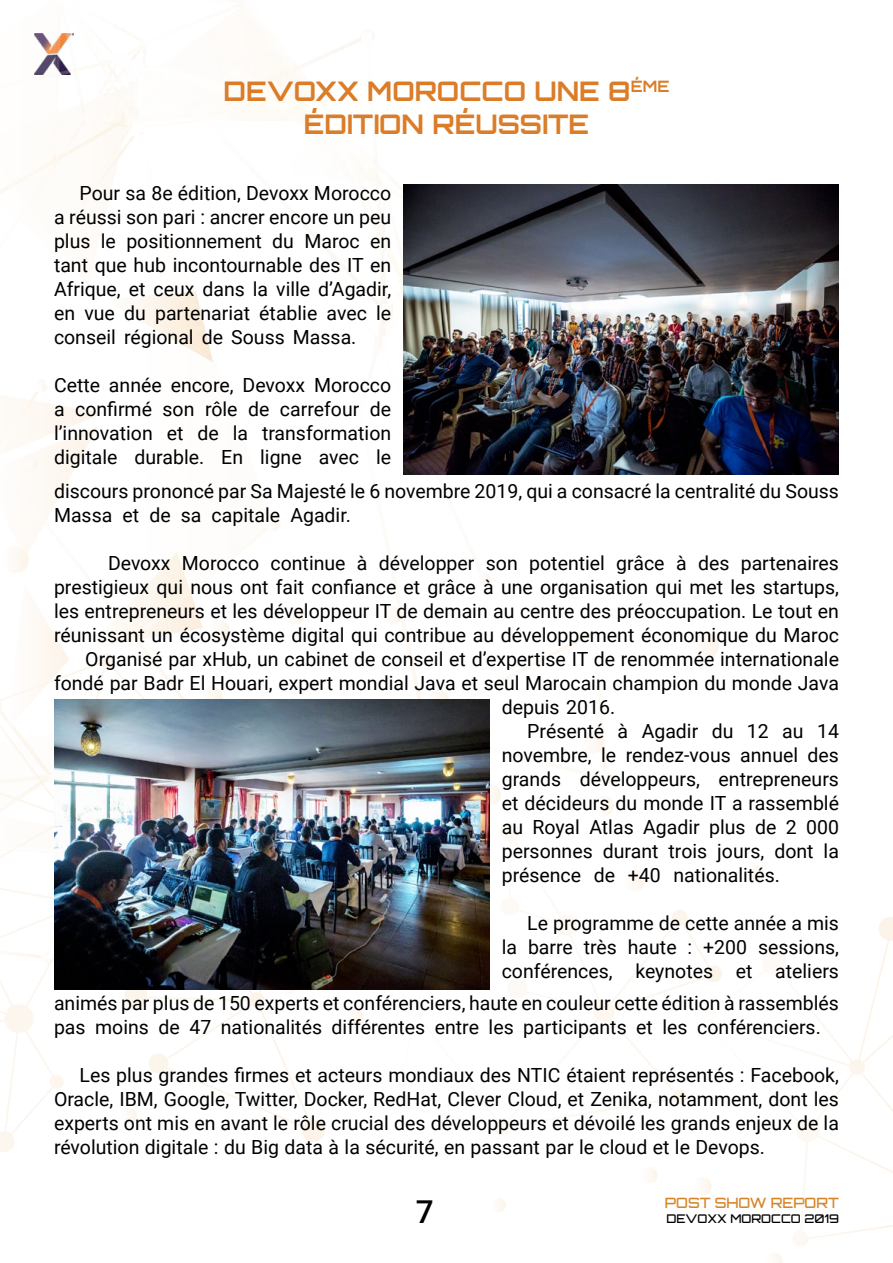
<style>
.page{position:relative;width:893px;height:1263px;background:#fff}
.page>*{position:absolute;margin:0;border:0;box-sizing:border-box;transform-origin:0 0}
.t1{font:500 31.5px "Roboto";color:#000101}
.t2{font:700 27px/32.4px "Orbitron";color:#db7c28;text-align:center}
.t3{font:19.5px/24px "Roboto";color:#000;text-align:justify}
.t4{font:500 14.25px "Orbitron";color:#d68528}
.t5{font:500 12px "Orbitron";color:#000}
</style>
<div class="page">
<svg style="left:705px;top:917px;width:188px;height:329px"></svg>
<svg style="left:268px;top:1025px;width:57px;height:117px"></svg>
<svg style="left:0;top:1009px;width:268px;height:143px"></svg>
<div style="left:491px;top:1198px;width:15px;height:14px;background:#fdf9f5;border-radius:7px"></div>
<div style="left:594px;top:796px;width:20px;height:19px;background:#fdf6ee;border-radius:10px"></div>
<div style="left:641px;top:1167px;width:16px;height:16px;background:#fdf9f5;border-radius:8px"></div>
<svg style="left:355px;top:870px;width:367px;height:265px"></svg>
<div style="left:693px;top:1177px;width:18px;height:18px;background:#fdf9f4;border-radius:9px"></div>
<div style="left:693px;top:633px;width:26px;height:25px;background:#fdf9f4;border-radius:13px"></div>
<div style="left:747px;top:864px;width:17px;height:17px;background:#fdf9f4;border-radius:8px"></div>
<svg style="left:774px;top:1253px;width:9px;height:10px"></svg>
<svg style="left:0;top:33px;width:44px;height:161px"></svg>
<svg style="left:0;top:391px;width:613px;height:618px"></svg>
<img style="left:117px;top:615px;width:22px;height:25px">
<img style="left:144px;top:552px;width:46px;height:40px">
<img style="left:144px;top:592px;width:47px;height:38px">
<div style="left:145px;top:590px;width:46px;height:39px;background:#fcf4ea"></div>
<img style="left:44px;top:33px;width:386px;height:383px">
<img style="left:404px;top:185px;width:435px;height:290px">
<img style="left:54px;top:699px;width:435px;height:290px">
<h2 class="t2" style="left:224px;top:75px;width:447px">DEVOXX MOROCCO UNE 8<sup>ÉME<br></sup>ÉDITION RÉUSSITE</h2>
<p class="t3" style="left:54px;top:180px;width:339px;text-indent:26px">Pour sa 8e édition, Devoxx Morocco a réussi son pari : ancrer encore un peu plus le positionnement du Maroc en tant que hub incontournable des IT en Afrique, et ceux dans la ville d’Agadir, en vue du partenariat établie avec le conseil régional de Souss Massa.</p>
<p class="t3" style="left:54px;top:372px;width:339px">Cette année encore, Devoxx Morocco a confirmé son rôle de carrefour de l’innovation et de la transformation digitale durable. En ligne avec le</p>
<p class="t3" style="left:54px;top:479px;width:786px">discours prononcé par Sa Majesté le 6 novembre 2019, qui a consacré la centralité du Souss<br>Massa et de sa capitale Agadir.</p>
<p class="t3" style="left:108px;top:551px;width:732px">Devoxx Morocco continue à développer son potentiel grâce à des partenaires</p>
<p class="t3" style="left:54px;top:575px;width:786px">prestigieux qui nous ont fait confiance et grâce à une organisation qui met les startups,</p>
<p class="t3" style="left:54px;top:599px;width:786px">les entrepreneurs et les développeur IT de demain au centre des préoccupation. Le tout en</p>
<p class="t3" style="left:54px;top:623px;width:786px">réunissant un écosystème digital qui contribue au développement économique du Maroc</p>
<p class="t3" style="left:85px;top:647px;width:755px">Organisé par xHub, un cabinet de conseil et d’expertise IT de renommée internationale</p>
<p class="t3" style="left:54px;top:671px;width:786px">fondé par Badr El Houari, expert mondial Java et seul Marocain champion du monde Java</p>
<p class="t3" style="left:502px;top:695px;width:115px">depuis 2016.</p>
<p class="t3" style="left:527px;top:719px;width:313px">Présenté à Agadir du 12 au 14</p>
<p class="t3" style="left:502px;top:743px;width:339px">novembre, le rendez-vous annuel des</p>
<p class="t3" style="left:502px;top:767px;width:339px">grands développeurs, entrepreneurs</p>
<p class="t3" style="left:502px;top:791px;width:339px">et décideurs du monde IT a rassemblé</p>
<p class="t3" style="left:502px;top:815px;width:339px">au Royal Atlas Agadir plus de 2 000</p>
<p class="t3" style="left:502px;top:839px;width:339px">personnes durant trois jours, dont la</p>
<p class="t3" style="left:502px;top:863px;width:280px">présence de +40 nationalités.</p>
<p class="t3" style="left:502px;top:911px;width:339px;text-indent:26px">Le programme de cette année a mis la barre très haute : +200 sessions, conférences, keynotes et ateliers</p>
<p class="t3" style="left:54px;top:990px;width:786px">animés par plus de 150 experts et conférenciers, haute en couleur cette édition à rassemblés pas moins de 47 nationalités différentes entre les participants et les conférenciers.</p>
<p class="t3" style="left:54px;top:1062px;width:786px;text-indent:26px">Les plus grandes firmes et acteurs mondiaux des NTIC étaient représentés : Facebook, Oracle, IBM, Google, Twitter, Docker, RedHat, Clever Cloud, et Zenika, notamment, dont les experts ont mis en avant le rôle crucial des développeurs et dévoilé les grands enjeux de la révolution digitale : du Big data à la sécurité, en passant par le cloud et le Devops.</p>
<h1 class="t1" style="left:416px;top:1190px;width:19px">7</h1>
<p class="t4" style="left:665px;top:1194px;width:176px">POST SHOW REPORT</p>
<p class="t5" style="left:666px;top:1211px;width:174px">DEVOXX MOROCCO 2019</p>
</div>
